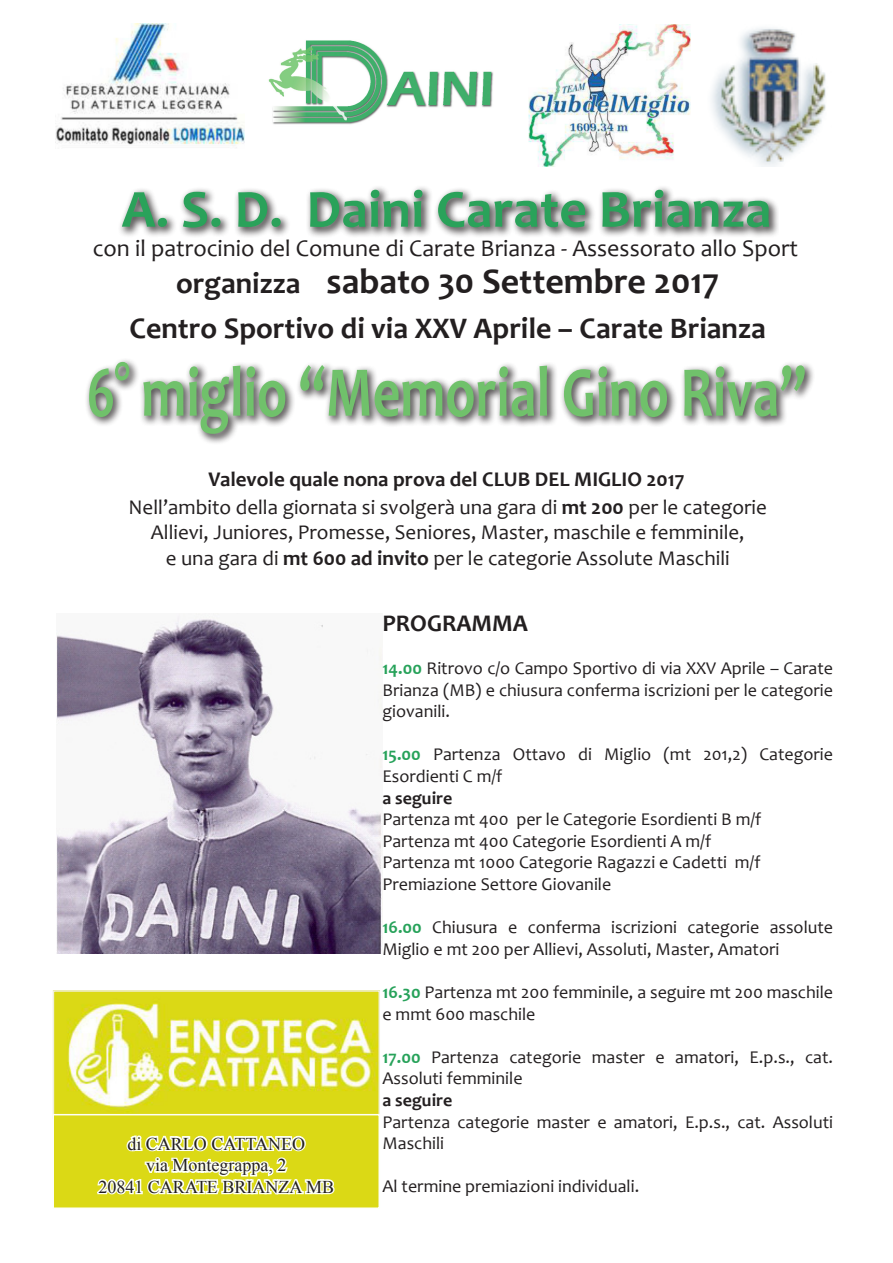
<style>
.page{position:relative;width:893px;height:1263px;background:#fff}
.page>*{position:absolute;margin:0;border:0;box-sizing:border-box;transform-origin:0 0}
.t1{font:700 72px "Candara";color:#70c16b;scale:.75 1}
.t2{font:700 54px "Candara";color:#2aa25a}
.t3{font:700 36px "Candara";color:#231f20}
.t4{font:700 30px "Candara";color:#231f20}
.t5{font:24px "Candara";color:#231f20}
.t6{font:700 24px "Candara";color:#231f20}
.t7{font:21px "Candara";color:#231f20}
.t8{font:700 21px "Candara";color:#231f20}
.t9{font:18px/21.6px "Candara";color:#231f20}
.t10{font:18px "Times New Roman";color:#231f20}
.t11{font:700 18px "Candara";color:#231f20}
.s1{font-size:30px}
.s2{font-weight:700}
.s3{font-weight:700;color:#27a25a}
</style>
<div class="page">
<img style="left:56px;top:613px;width:326px;height:340px">
<img style="left:268px;top:40px;width:225px;height:85px">
<img style="left:711px;top:28px;width:115px;height:139px">
<div style="left:116px;top:183px;width:663px;height:54px;background:#231f20;opacity:.75"></div>
<div style="left:83px;top:356px;width:731px;height:88px;background:#231f20;opacity:.75"></div>
<img style="left:528px;top:25px;width:162px;height:142px">
<img style="left:55px;top:23px;width:189px;height:122px">
<img style="left:56px;top:993px;width:321px;height:121px">
<div style="left:53px;top:990px;width:327px;height:129px;border:2px solid #f1f0db"></div>
<div style="left:53px;top:1115px;width:326px;height:93px;background:#dbd915"></div>
<svg style="left:97px;top:1135px;width:238px;height:60px"></svg>
<div style="left:52px;top:1114px;width:328px;height:95px;border:2px solid #fefff7"></div>
<p class="t2" style="left:122px;top:175px;width:651px">A. S. D. Daini Carate Brianza</p>
<p class="t5" style="left:93px;top:233px;width:707px">con il patrocinio del Comune di Carate Brianza - Assessorato allo Sport</p>
<p class="t3" style="left:176px;top:259px;width:544px"><span class="s1">organizza</span> sabato 30 Settembre 2017</p>
<p class="t4" style="left:130px;top:310px;width:638px">Centro Sportivo di via XXV Aprile – Carate Brianza</p>
<p class="t1" style="left:87px;top:347px;width:961px">6° miglio “Memorial Gino Riva”</p>
<p class="t8" style="left:208px;top:466px;width:478px">Valevole quale nona prova del CLUB DEL MIGLIO 2017</p>
<p class="t7" style="left:128px;top:494px;width:640px">Nell’ambito della giornata si svolgerà una gara di <span class="s2">mt 200</span> per le categorie</p>
<p class="t7" style="left:151px;top:519px;width:595px">Allievi, Juniores, Promesse, Seniores, Master, maschile e femminile,</p>
<p class="t7" style="left:166px;top:545px;width:565px">e una gara di <span class="s2">mt 600 ad invito</span> per le categorie Assolute Maschili</p>
<p class="t10" style="left:127px;top:1131px;width:179px">di CARLO CATTANEO</p>
<p class="t10" style="left:146px;top:1153px;width:142px">via Montegrappa, 2</p>
<p class="t10" style="left:98px;top:1174px;width:237px">20841 CARATE BRIANZA MB</p>
<p class="t6" style="left:382px;top:608px;width:147px">PROGRAMMA</p>
<p class="t9" style="left:382px;top:657px;width:452px;text-align:justify"><span class="s3">14.00</span> Ritrovo c/o Campo Sportivo di via XXV Aprile – Carate Brianza (MB) e chiusura conferma iscrizioni per le categorie giovanili.</p>
<p class="t9" style="left:382px;top:743px;width:452px"><span class="s3">15.00</span> Partenza Ottavo di Miglio (mt 201,2) Categorie<br>Esordienti C m/f</p>
<p class="t11" style="left:382px;top:786px;width:71px">a seguire</p>
<p class="t9" style="left:382px;top:808px;width:380px">Partenza mt 400 per le Categorie Esordienti B m/f</p>
<p class="t9" style="left:382px;top:830px;width:330px">Partenza mt 400 Categorie Esordienti A m/f</p>
<p class="t9" style="left:382px;top:851px;width:379px">Partenza mt 1000 Categorie Ragazzi e Cadetti m/f</p>
<p class="t9" style="left:382px;top:873px;width:230px">Premiazione Settore Giovanile</p>
<p class="t9" style="left:382px;top:916px;width:452px"><span class="s3">16.00</span> Chiusura e conferma iscrizioni categorie assolute<br>Miglio e mt 200 per Allievi, Assoluti, Master, Amatori</p>
<p class="t9" style="left:382px;top:981px;width:452px"><span class="s3">16.30</span> Partenza mt 200 femminile, a seguire mt 200 maschile</p>
<p class="t9" style="left:382px;top:1003px;width:154px">e mmt 600 maschile</p>
<p class="t9" style="left:382px;top:1046px;width:452px"><span class="s3">17.00</span> Partenza categorie master e amatori, E.p.s., cat.<br>Assoluti femminile</p>
<p class="t11" style="left:382px;top:1089px;width:71px">a seguire</p>
<p class="t9" style="left:382px;top:1111px;width:452px">Partenza categorie master e amatori, E.p.s., cat. Assoluti<br>Maschili</p>
<p class="t9" style="left:382px;top:1175px;width:258px">Al termine premiazioni individuali.</p>
</div>
